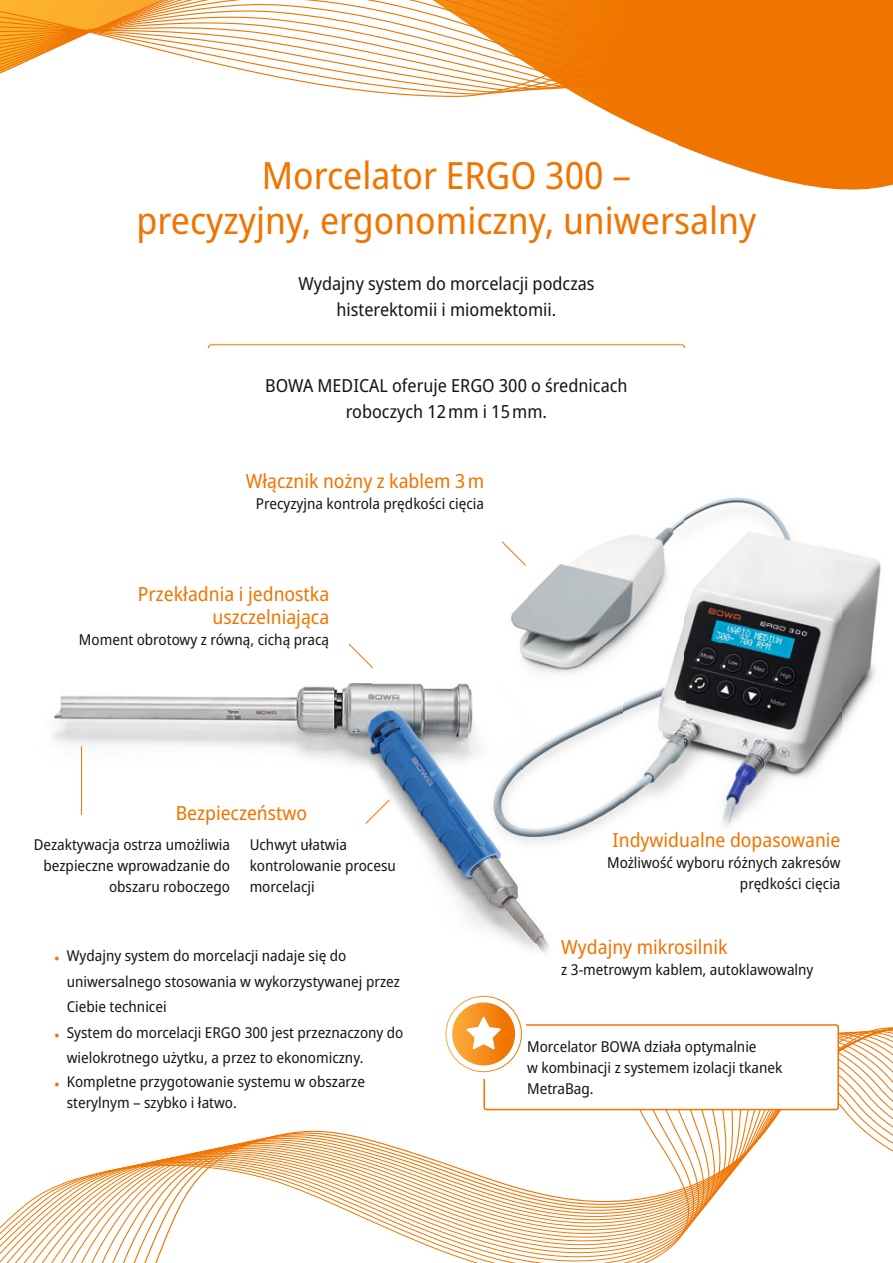
<style>
.page{position:relative;width:893px;height:1263px;background:#fff}
.page>*{position:absolute;margin:0;border:0;box-sizing:border-box;transform-origin:0 0}
.t1{font:semi-condensed 37.5px/45px "Noto Sans";color:#f07400;text-align:center}
.t2{font:semi-condensed 19.5px/23.4px "Noto Sans";color:#f07400;text-align:right}
.t3{font:semi-condensed 18px/25.5px "Noto Sans";color:#151616;text-align:center}
.t4{font:semi-condensed 15px/21px "Noto Sans";color:#151616}
.s1{color:#f07400}
</style>
<div class="page">
<img style="left:511px;top:497px;width:330px;height:146px">
<img style="left:841px;top:551px;width:40px;height:183px">
<img style="left:519px;top:643px;width:166px;height:49px">
<img style="left:685px;top:643px;width:156px;height:184px">
<img style="left:622px;top:692px;width:63px;height:120px">
<img style="left:53px;top:683px;width:320px;height:132px">
<img style="left:447px;top:885px;width:103px;height:68px">
<img style="left:373px;top:647px;width:249px;height:238px">
<svg style="left:0;top:0;width:676px;height:144px"></svg>
<svg style="left:676px;top:0;width:10px;height:149px"></svg>
<svg style="left:686px;top:0;width:207px;height:190px;background:#f17e12"></svg>
<svg style="left:0;top:1027px;width:893px;height:236px"></svg>
<div style="left:484px;top:1025px;width:354px;height:84px;background:#fff;border-radius:2px"></div>
<div style="left:483px;top:1024px;width:356px;height:86px;border:2px solid #f07400;border-radius:2px"></div>
<svg style="left:365px;top:799px;width:26px;height:26px"></svg>
<hr style="left:81px;top:746px;width:1px;height:69px;background:#f07400">
<svg style="left:207px;top:343px;width:479px;height:6px"></svg>
<div style="left:440px;top:992px;width:87px;height:87px;background:#fff;border-radius:50%"></div>
<div style="left:446px;top:996px;width:76px;height:76px;border:1px solid #fff;border-radius:50%"></div>
<svg style="left:452px;top:1002px;width:64px;height:64px;background:#f59123"></svg>
<div style="left:451px;top:1001px;width:65px;height:65px;border:1px solid #fff;border-radius:50%"></div>
<svg style="left:467px;top:1017px;width:34px;height:32px"></svg>
<svg style="left:348px;top:643px;width:26px;height:26px"></svg>
<svg style="left:501px;top:541px;width:26px;height:25px"></svg>
<h1 class="t1" style="left:137px;top:154px;width:621px">Morcelator ERGO 300 –<br>precyzyjny, ergonomiczny, uniwersalny</h1>
<p class="t3" style="left:298px;top:272px;width:298px">Wydajny system do morcelacji podczas histerektomii i miomektomii.</p>
<p class="t3" style="left:265px;top:374px;width:364px">BOWA MEDICAL oferuje ERGO 300 o średnicach roboczych 12 mm i 15 mm.</p>
<h2 class="t2" style="left:246px;top:470px;width:240px">Włącznik nożny z kablem 3 m</h2>
<p class="t4" style="left:256px;top:494px;width:230px">Precyzyjna kontrola prędkości cięcia</p>
<h2 class="t2" style="left:138px;top:583px;width:193px">Przekładnia i jednostka uszczelniająca</h2>
<p class="t4" style="left:79px;top:630px;width:252px">Moment obrotowy z równą, cichą pracą</p>
<h2 class="t2" style="left:176px;top:802px;width:133px">Bezpieczeństwo</h2>
<p class="t4" style="left:34px;top:835px;width:198px;text-align:right">Dezaktywacja ostrza umożliwia bezpieczne wprowadzanie do obszaru roboczego</p>
<p class="t4" style="left:250px;top:835px;width:148px">Uchwyt ułatwia kontrolowanie procesu morcelacji</p>
<p class="t4" style="left:67px;top:943px;width:335px;line-height:25.5px;text-indent:-13px"><span class="s1">•</span> Wydajny system do morcelacji nadaje się do uniwersalnego stosowania w wykorzystywanej przez<br>Ciebie technicei</p>
<p class="t4" style="left:67px;top:1020px;width:338px;line-height:25.5px;text-indent:-13px"><span class="s1">•</span> System do morcelacji ERGO 300 jest przeznaczony do wielokrotnego użytku, a przez to ekonomiczny.</p>
<p class="t4" style="left:67px;top:1071px;width:300px;text-indent:-13px"><span class="s1">•</span> Kompletne przygotowanie systemu w obszarze sterylnym – szybko i łatwo.</p>
<h2 class="t2" style="left:613px;top:828px;width:229px">Indywidualne dopasowanie</h2>
<p class="t4" style="left:607px;top:852px;width:235px;text-align:right">Możliwość wyboru różnych zakresów prędkości cięcia</p>
<h2 class="t2" style="left:561px;top:936px;width:168px">Wydajny mikrosilnik</h2>
<p class="t4" style="left:561px;top:959px;width:254px">z 3-metrowym kablem, autoklawowalny</p>
<p class="t4" style="left:527px;top:1036px;width:257px">Morcelator BOWA działa optymalnie<br>w kombinacji z systemem izolacji tkanek<br>MetraBag.</p>
</div>
